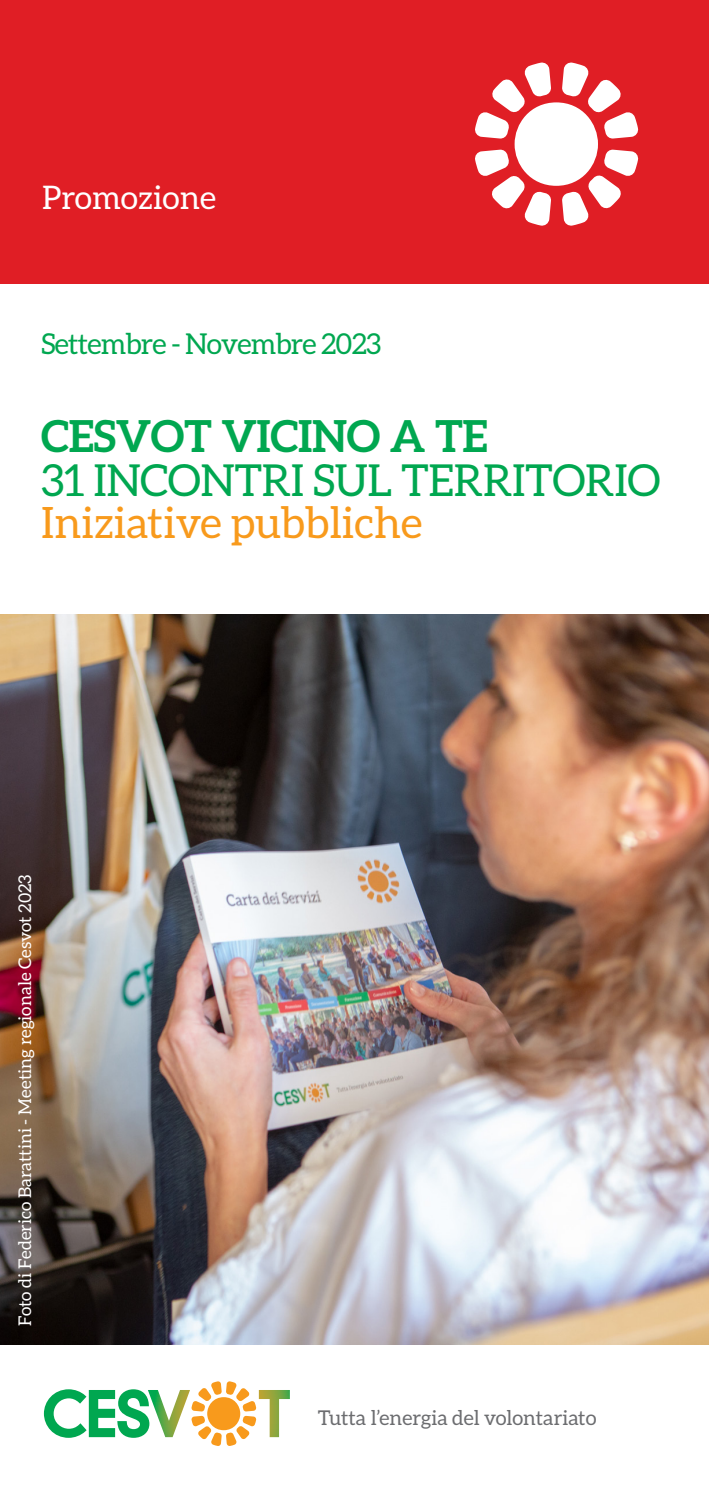
<style>
.page{position:relative;width:709px;height:1489px;background:#fff}
.page>*{position:absolute;margin:0;border:0;box-sizing:border-box;transform-origin:0 0}
.t1{font:44px "Aleo";letter-spacing:-.01em;color:#00a750}
.t2{font:700 44px "Aleo";letter-spacing:-.01em;color:#00a750}
.t3{font:43.25px "Aleo";color:#f89a1c}
.t4{font:32.5px "Aleo";color:#fff}
.t5{font:28.75px "Aleo";letter-spacing:-.03em;color:#00a750}
.t6{font:20.25px "Aleo";color:#6c6d70}
.t7{font:17.5px "Aleo";color:#fff}
</style>
<div class="page">
<img style="left:0;top:614px;width:709px;height:730px">
<div style="left:0;top:0;width:709px;height:283px;background:#e01e25"></div>
<div style="left:514px;top:102px;width:84px;height:84px;background:#fff;border-radius:50%"></div>
<svg style="left:475px;top:149px;width:76px;height:77px"></svg>
<svg style="left:562px;top:62px;width:77px;height:77px"></svg>
<svg style="left:475px;top:62px;width:76px;height:77px"></svg>
<svg style="left:562px;top:149px;width:77px;height:77px"></svg>
<svg style="left:44px;top:1381px;width:246px;height:65px"></svg>
<h3 class="t4" style="left:42px;top:179px;width:175px">Promozione</h3>
<h3 class="t5" style="left:41px;top:327px;width:341px">Settembre - Novembre 2023</h3>
<h1 class="t2" style="left:41px;top:410px;width:448px">CESVOT VICINO A TE</h1>
<h1 class="t1" style="left:41px;top:455px;width:621px">31 INCONTRI SUL TERRITORIO</h1>
<h2 class="t3" style="left:41px;top:498px;width:382px">Iniziative pubbliche</h2>
<p class="t7" style="left:15px;top:1325px;width:453px;rotate:-90deg">Foto di Federico Barattini - Meeting regionale Cesvot 2023</p>
<p class="t6" style="left:318px;top:1406px;width:280px">Tutta l’energia del volontariato</p>
</div>
